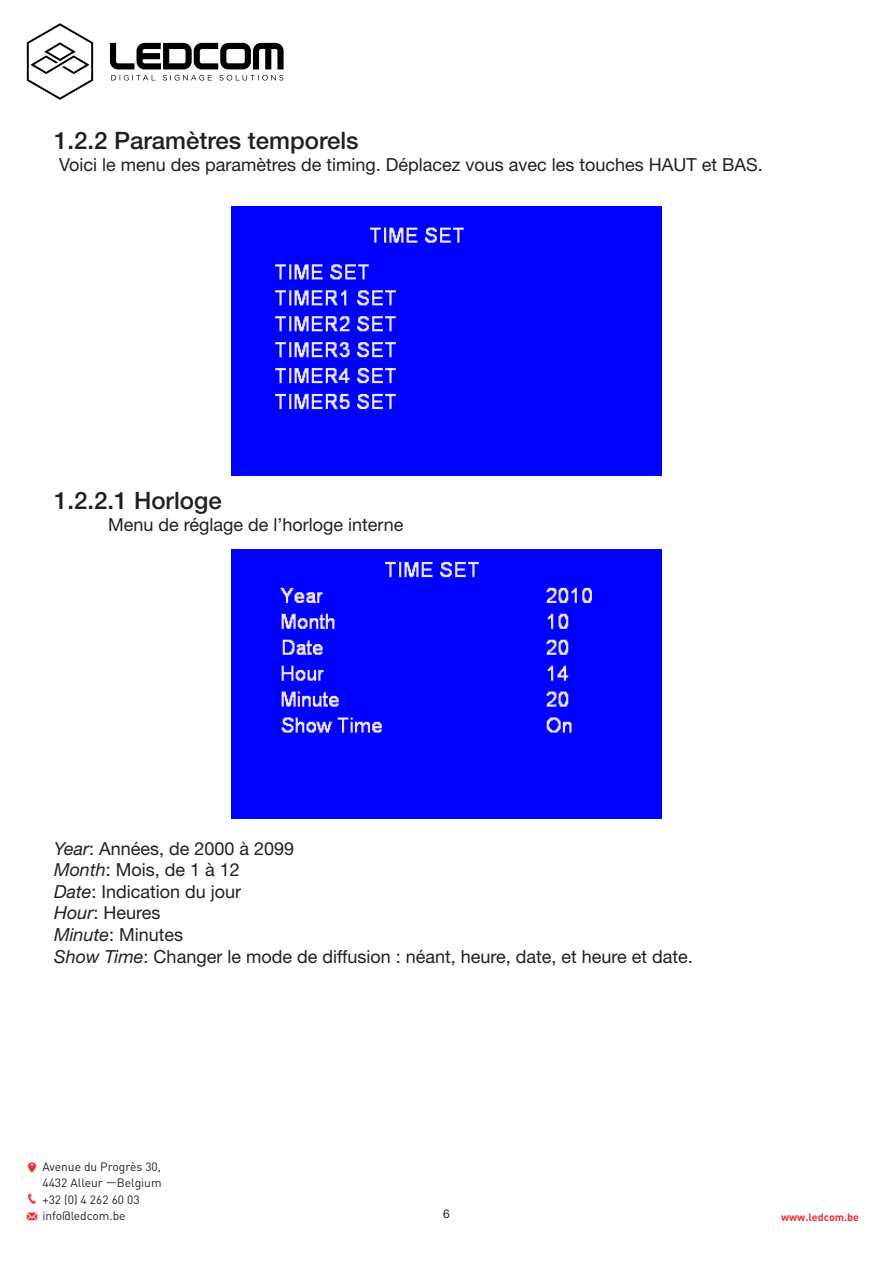
<style>
.page{position:relative;width:893px;height:1263px;background:#fff}
.page>*{position:absolute;margin:0;border:0;box-sizing:border-box;transform-origin:0 0}
.t1{font:500 24px "Helvetica Neue LT Std";color:#231f20}
.t2{font:18px "Helvetica Neue LT Std";color:#231f20}
.t3{font:12px/16.5px "DIN Pro";color:#231f20}
.t4{font:12px "Helvetica Neue LT Std";color:#231f20}
.t5{font:700 10.8px "DIN Pro";color:#ee2d34}
.s1{font-style:italic}
</style>
<div class="page">
<svg style="left:111px;top:75px;width:44px;height:6px"></svg>
<svg style="left:163px;top:75px;width:49px;height:6px"></svg>
<svg style="left:219px;top:75px;width:64px;height:6px"></svg>
<svg style="left:110px;top:43px;width:174px;height:26px"></svg>
<svg style="left:27px;top:23px;width:66px;height:77px"></svg>
<div style="left:232px;top:207px;width:429px;height:268px;background:#00f"></div>
<div style="left:232px;top:549px;width:429px;height:269px;background:#00f"></div>
<p class="t1" style="left:54px;top:126px;width:306px">1.2.2 Paramètres temporels</p>
<p class="t2" style="left:59px;top:153px;width:705px">Voici le menu des paramètres de timing. Déplacez vous avec les touches HAUT et BAS.</p>
<p class="t1" style="left:54px;top:486px;width:169px">1.2.2.1 Horloge</p>
<p class="t2" style="left:108px;top:513px;width:297px">Menu de réglage de l’horloge interne</p>
<p class="t2" style="left:54px;top:837px;width:242px"><span class="s1">Year</span>: Années, de 2000 à 2099</p>
<p class="t2" style="left:54px;top:859px;width:187px"><span class="s1">Month</span>: Mois, de 1 à 12</p>
<p class="t2" style="left:54px;top:881px;width:189px"><span class="s1">Date</span>: Indication du jour</p>
<p class="t2" style="left:54px;top:902px;width:108px"><span class="s1">Hour</span>: Heures</p>
<p class="t2" style="left:54px;top:924px;width:131px"><span class="s1">Minute</span>: Minutes</p>
<p class="t2" style="left:54px;top:945px;width:640px"><span class="s1">Show Time</span>: Changer le mode de diffusion : néant, heure, date, et heure et date.</p>
<p class="t3" style="left:42px;top:1158px;width:121px">Avenue du Progrès 30,<br>4432 Alleur —Belgium +32 (0) 4 262 60 03 info@ledcom.be</p>
<p class="t4" style="left:443px;top:1206px;width:8px">6</p>
<p class="t5" style="left:781px;top:1209px;width:80px">www.ledcom.be</p>
</div>
